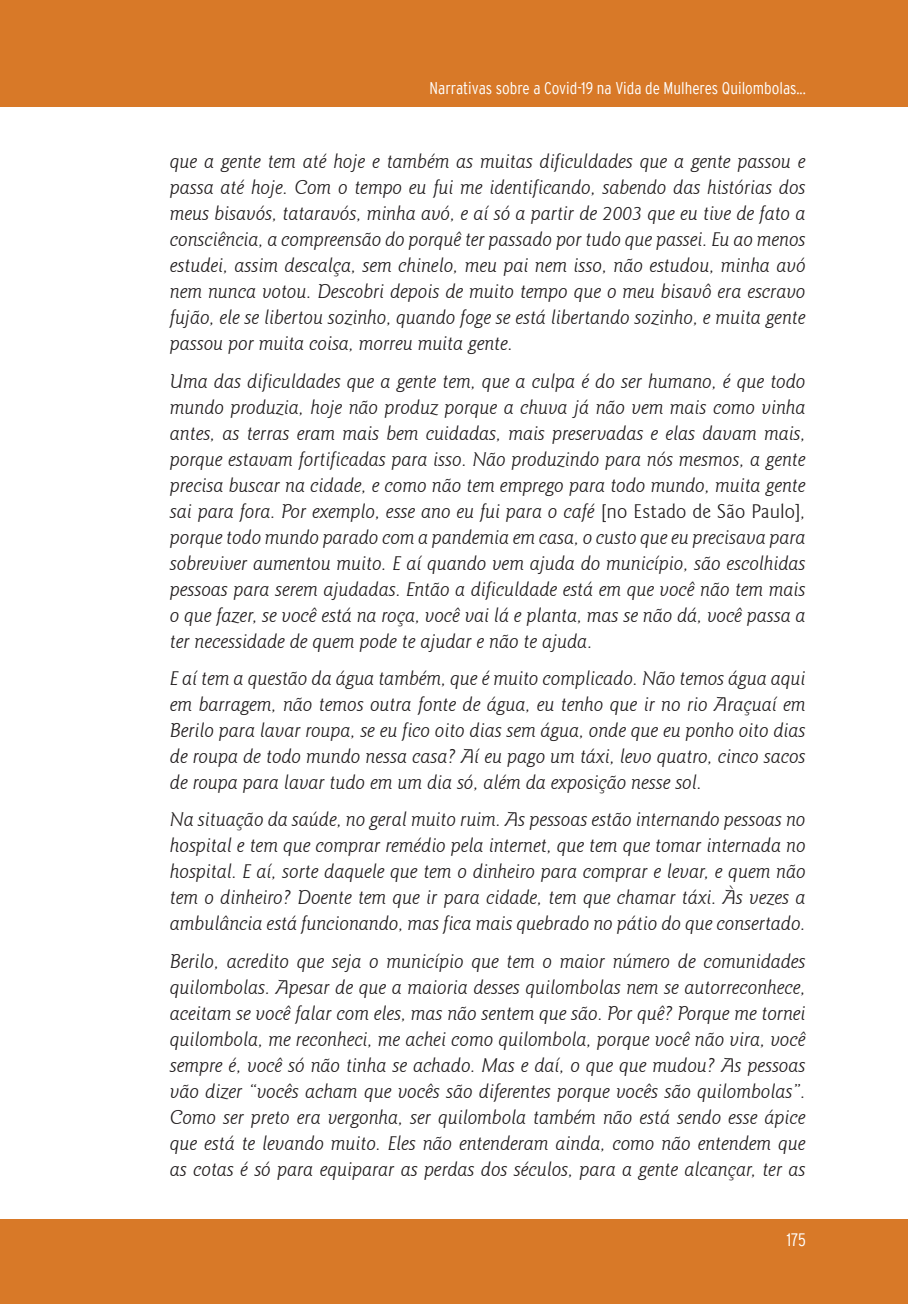
<style>
.page{position:relative;width:908px;height:1304px;background:#fff}
.page>*{position:absolute;margin:0;border:0;box-sizing:border-box;transform-origin:0 0}
.depoimento{font:italic 300 20px/26px "Goudy Sans IT Cby BT";color:#231f20;text-align:justify}
.t1{font:300 condensed 18px "Interstate";color:#fff}
.t2{font:300 condensed 17px "Interstate";color:#fff}
.s1{font-style:normal}
</style>
<div class="page">
<div style="left:0;top:1219px;width:907px;height:85px;background:#d87928"></div>
<div style="left:0;top:0;width:907px;height:107px;background:#d87928"></div>
<p class="t2" style="left:429px;top:78px;width:377px">Narrativas sobre a Covid-19 na Vida de Mulheres Quilombolas...</p>
<p class="depoimento" style="left:170px;top:149px;width:636px">que a gente tem até hoje e também as muitas dificuldades que a gente passou e passa até hoje. Com o tempo eu fui me identificando, sabendo das histórias dos meus bisavós, tataravós, minha avó, e aí só a partir de 2003 que eu tive de fato a consciência, a compreensão do porquê ter passado por tudo que passei. Eu ao menos estudei, assim descalça, sem chinelo, meu pai nem isso, não estudou, minha avó nem nunca votou. Descobri depois de muito tempo que o meu bisavô era escravo fujão, ele se libertou sozinho, quando foge se está libertando sozinho, e muita gente passou por muita coisa, morreu muita gente.</p>
<p class="depoimento" style="left:170px;top:368px;width:637px">Uma das dificuldades que a gente tem, que a culpa é do ser humano, é que todo mundo produzia, hoje não produz porque a chuva já não vem mais como vinha antes, as terras eram mais bem cuidadas, mais preservadas e elas davam mais, porque estavam fortificadas para isso. Não produzindo para nós mesmos, a gente precisa buscar na cidade, e como não tem emprego para todo mundo, muita gente sai para fora. Por exemplo, esse ano eu fui para o café <span class="s1">[no Estado de São Paulo]</span>, porque todo mundo parado com a pandemia em casa, o custo que eu precisava para sobreviver aumentou muito. E aí quando vem ajuda do município, são escolhidas pessoas para serem ajudadas. Então a dificuldade está em que você não tem mais o que fazer, se você está na roça, você vai lá e planta, mas se não dá, você passa a ter necessidade de quem pode te ajudar e não te ajuda.</p>
<p class="depoimento" style="left:170px;top:665px;width:636px">E aí tem a questão da água também, que é muito complicado. Não temos água aqui em barragem, não temos outra fonte de água, eu tenho que ir no rio Araçuaí em Berilo para lavar roupa, se eu fico oito dias sem água, onde que eu ponho oito dias de roupa de todo mundo nessa casa? Aí eu pago um táxi, levo quatro, cinco sacos de roupa para lavar tudo em um dia só, além da exposição nesse sol.</p>
<p class="depoimento" style="left:170px;top:807px;width:636px">Na situação da saúde, no geral muito ruim. As pessoas estão internando pessoas no hospital e tem que comprar remédio pela internet, que tem que tomar internada no hospital. E aí, sorte daquele que tem o dinheiro para comprar e levar, e quem não tem o dinheiro? Doente tem que ir para cidade, tem que chamar táxi. Às vezes a ambulância está funcionando, mas fica mais quebrado no pátio do que consertado.</p>
<p class="depoimento" style="left:170px;top:948px;width:636px">Berilo, acredito que seja o município que tem o maior número de comunidades quilombolas. Apesar de que a maioria desses quilombolas nem se autorreconhece, aceitam se você falar com eles, mas não sentem que são. Por quê? Porque me tornei quilombola, me reconheci, me achei como quilombola, porque você não vira, você sempre é, você só não tinha se achado. Mas e daí, o que que mudou? As pessoas vão dizer “vocês acham que vocês são diferentes porque vocês são quilombolas”.<br>Como ser preto era vergonha, ser quilombola também não está sendo esse ápice que está te levando muito. Eles não entenderam ainda, como não entendem que as cotas é só para equiparar as perdas dos séculos, para a gente alcançar, ter as</p>
<p class="t1" style="left:786px;top:1230px;width:21px">175</p>
</div>
